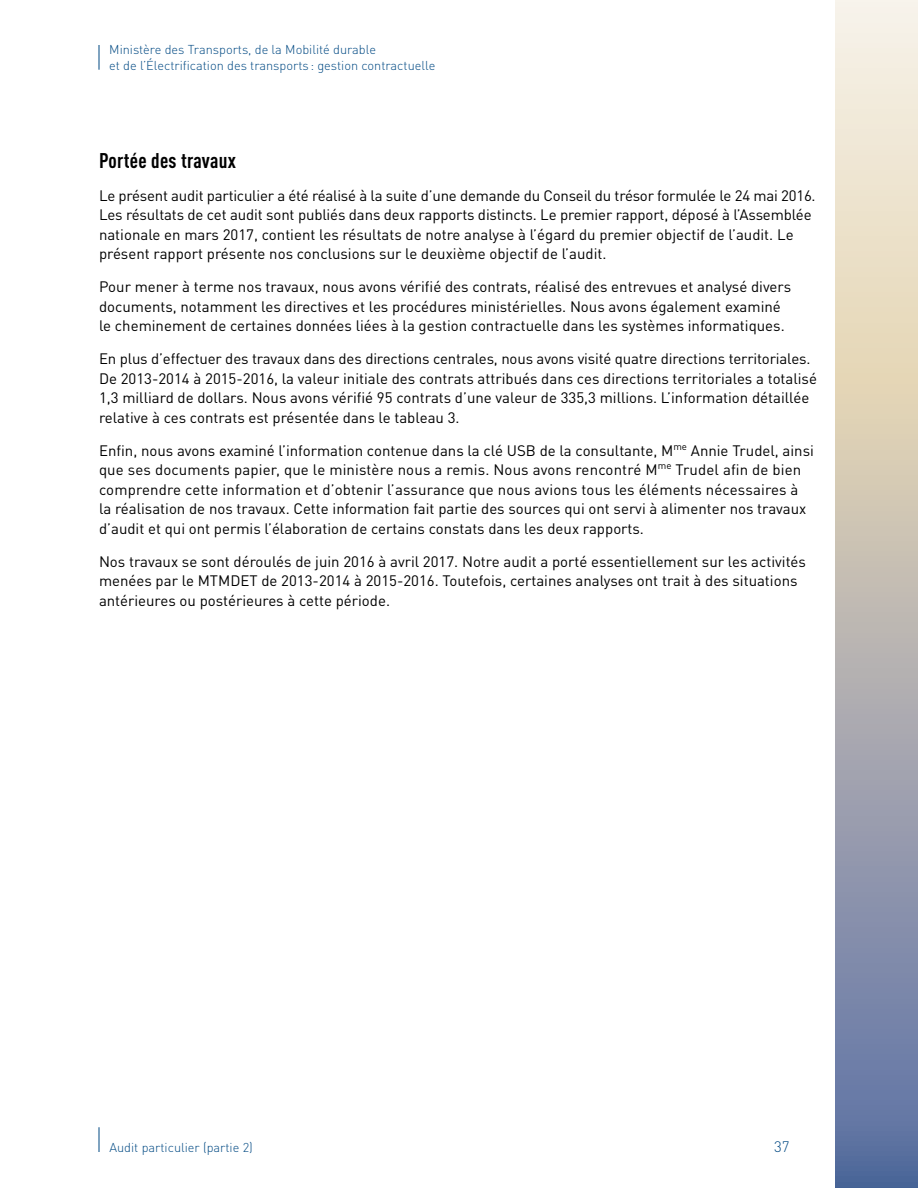
<style>
.page{position:relative;width:918px;height:1188px;background:#fff}
.page>*{position:absolute;margin:0;border:0;box-sizing:border-box;transform-origin:0 0}
.t1{font:700 condensed 21px "DIN Offc";letter-spacing:.015em;color:#000}
.t2{font:15px/19.5px "DIN Offc";color:#000}
.t3{font:300 15px "DIN Offc";color:#004983}
.t4{font:300 12.75px/15.8px "DIN Offc";color:#004983}
</style>
<div class="page">
<svg style="left:99px;top:1127px;width:1px;height:25px"></svg>
<svg style="left:99px;top:45px;width:1px;height:25px"></svg>
<svg style="left:836px;top:0;width:82px;height:1188px;background:#b8b7b8"></svg>
<p class="t4" style="left:109px;top:41px;width:328px">Ministère des Transports, de la Mobilité durable<br>et de l’Électrification des transports : gestion contractuelle</p>
<h1 class="t1" style="left:99px;top:147px;width:139px">Portée des travaux</h1>
<p class="t2" style="left:99px;top:185px;width:718px">Le présent audit particulier a été réalisé à la suite d’une demande du Conseil du trésor formulée le 24 mai 2016.<br>Les résultats de cet audit sont publiés dans deux rapports distincts. Le premier rapport, déposé à l’Assemblée nationale en mars 2017, contient les résultats de notre analyse à l’égard du premier objectif de l’audit. Le présent rapport présente nos conclusions sur le deuxième objectif de l’audit.</p>
<p class="t2" style="left:99px;top:277px;width:694px">Pour mener à terme nos travaux, nous avons vérifié des contrats, réalisé des entrevues et analysé divers documents, notamment les directives et les procédures ministérielles. Nous avons également examiné le cheminement de certaines données liées à la gestion contractuelle dans les systèmes informatiques.</p>
<p class="t2" style="left:99px;top:349px;width:720px">En plus d’effectuer des travaux dans des directions centrales, nous avons visité quatre directions territoriales.<br>De 2013-2014 à 2015-2016, la valeur initiale des contrats attribués dans ces directions territoriales a totalisé 1,3 milliard de dollars. Nous avons vérifié 95 contrats d’une valeur de 335,3 millions. L’information détaillée relative à ces contrats est présentée dans le tableau 3.</p>
<p class="t2" style="left:99px;top:440px;width:716px">Enfin, nous avons examiné l’information contenue dans la clé USB de la consultante, M<sup>me</sup> Annie Trudel, ainsi que ses documents papier, que le ministère nous a remis. Nous avons rencontré M<sup>me</sup> Trudel afin de bien comprendre cette information et d’obtenir l’assurance que nous avions tous les éléments nécessaires à la réalisation de nos travaux. Cette information fait partie des sources qui ont servi à alimenter nos travaux d’audit et qui ont permis l’élaboration de certains constats dans les deux rapports.</p>
<p class="t2" style="left:99px;top:551px;width:708px">Nos travaux se sont déroulés de juin 2016 à avril 2017. Notre audit a porté essentiellement sur les activités menées par le MTMDET de 2013-2014 à 2015-2016. Toutefois, certaines analyses ont trait à des situations antérieures ou postérieures à cette période.</p>
<p class="t4" style="left:110px;top:1139px;width:145px">Audit particulier (partie 2)</p>
<p class="t3" style="left:774px;top:1137px;width:17px">37</p>
</div>
